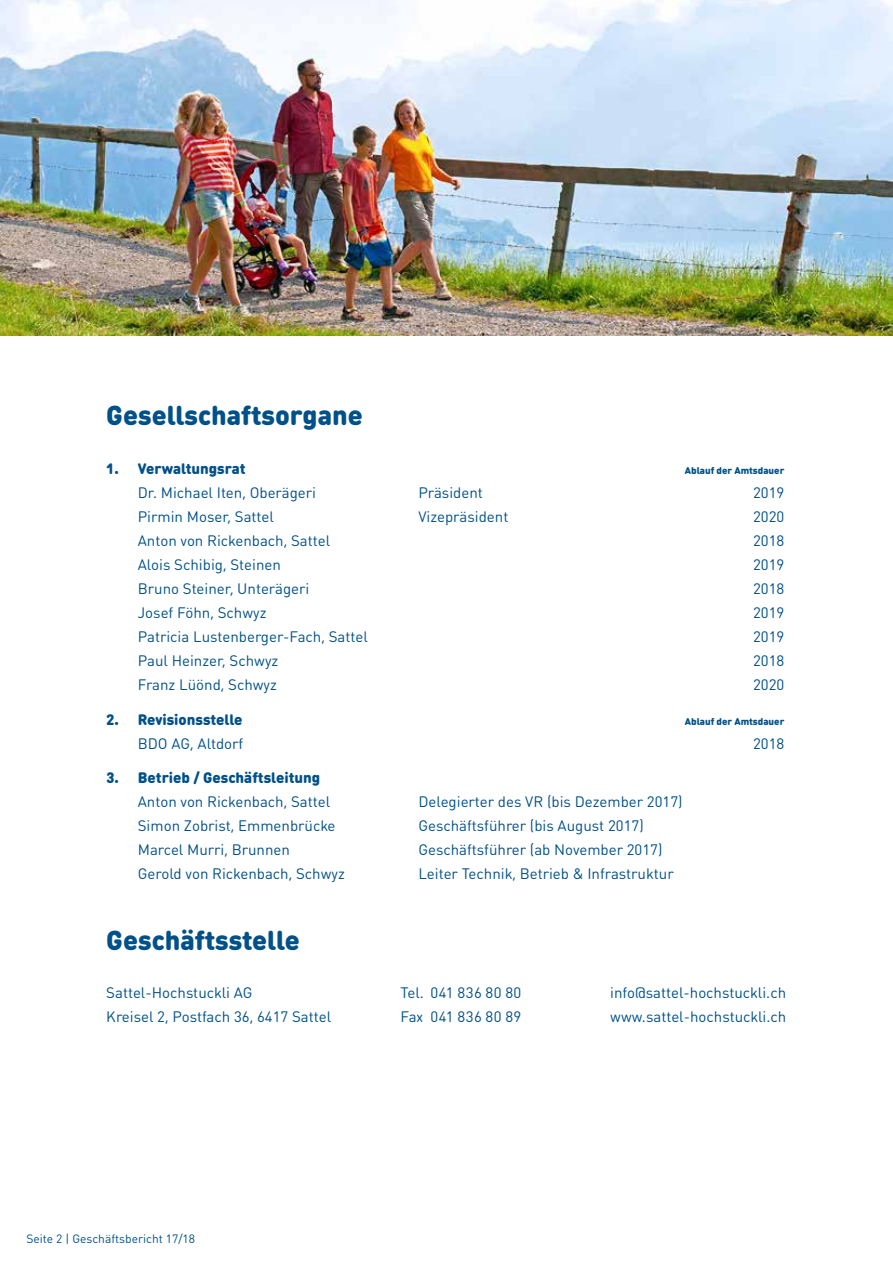
<style>
.page{position:relative;width:893px;height:1263px;background:#fff}
.page>*{position:absolute;margin:0;border:0;box-sizing:border-box;transform-origin:0 0}
.t1{font:900 27px "DIN Round Pro";color:#005189}
.t2{font:15px/24px "DIN Round Pro";color:#005189}
.t3{font:900 15px "DIN Round Pro";color:#005189}
.t4{font:15px/24px "DIN Round Pro";letter-spacing:.025em;color:#005189}
.t5{font:12px "DIN Round Pro";color:#005189}
.t6{font:900 9.75px "DIN Round Pro";color:#005189}
</style>
<div class="page">
<img style="left:0;top:0;width:893px;height:336px">
<h1 class="t1" style="left:106px;top:394px;width:258px">Gesellschaftsorgane</h1>
<p class="t3" style="left:106px;top:457px;width:141px">1. Verwaltungsrat</p>
<p class="t6" style="left:685px;top:463px;width:101px">Ablauf der Amtsdauer</p>
<p class="t2" style="left:138px;top:480px;width:180px">Dr. Michael Iten, Oberägeri</p>
<p class="t2" style="left:418px;top:480px;width:66px">Präsident</p>
<p class="t2" style="left:753px;top:480px;width:33px">2019</p>
<p class="t2" style="left:138px;top:504px;width:138px">Pirmin Moser, Sattel</p>
<p class="t2" style="left:418px;top:504px;width:92px">Vizepräsident</p>
<p class="t2" style="left:753px;top:504px;width:33px">2020</p>
<p class="t2" style="left:138px;top:528px;width:194px">Anton von Rickenbach, Sattel</p>
<p class="t2" style="left:753px;top:528px;width:33px">2018</p>
<p class="t2" style="left:138px;top:552px;width:145px">Alois Schibig, Steinen</p>
<p class="t2" style="left:753px;top:552px;width:33px">2019</p>
<p class="t2" style="left:138px;top:576px;width:173px">Bruno Steiner, Unterägeri</p>
<p class="t2" style="left:753px;top:576px;width:33px">2018</p>
<p class="t2" style="left:138px;top:600px;width:130px">Josef Föhn, Schwyz</p>
<p class="t2" style="left:753px;top:600px;width:33px">2019</p>
<p class="t2" style="left:138px;top:624px;width:232px">Patricia Lustenberger-Fach, Sattel</p>
<p class="t2" style="left:753px;top:624px;width:33px">2019</p>
<p class="t2" style="left:138px;top:648px;width:142px">Paul Heinzer, Schwyz</p>
<p class="t2" style="left:753px;top:648px;width:33px">2018</p>
<p class="t2" style="left:138px;top:672px;width:141px">Franz Lüönd, Schwyz</p>
<p class="t2" style="left:753px;top:672px;width:33px">2020</p>
<p class="t3" style="left:106px;top:708px;width:138px">2. Revisionsstelle</p>
<p class="t6" style="left:685px;top:714px;width:101px">Ablauf der Amtsdauer</p>
<p class="t2" style="left:138px;top:731px;width:107px">BDO AG, Altdorf</p>
<p class="t2" style="left:753px;top:731px;width:33px">2018</p>
<p class="t3" style="left:106px;top:766px;width:215px">3. Betrieb / Geschäftsleitung</p>
<p class="t2" style="left:138px;top:789px;width:194px">Anton von Rickenbach, Sattel</p>
<p class="t2" style="left:418px;top:789px;width:266px">Delegierter des VR (bis Dezember 2017)</p>
<p class="t2" style="left:138px;top:813px;width:199px">Simon Zobrist, Emmenbrücke</p>
<p class="t2" style="left:418px;top:813px;width:227px">Geschäftsführer (bis August 2017)</p>
<p class="t2" style="left:138px;top:837px;width:154px">Marcel Murri, Brunnen</p>
<p class="t2" style="left:418px;top:837px;width:246px">Geschäftsführer (ab November 2017)</p>
<p class="t2" style="left:138px;top:861px;width:209px">Gerold von Rickenbach, Schwyz</p>
<p class="t2" style="left:418px;top:861px;width:257px">Leiter Technik, Betrieb &amp; Infrastruktur</p>
<h1 class="t1" style="left:106px;top:919px;width:195px">Geschäftsstelle</h1>
<p class="t2" style="left:106px;top:980px;width:226px">Sattel-Hochstuckli AG<br>Kreisel 2, Postfach 36, 6417 Sattel</p>
<p class="t4" style="left:401px;top:980px;width:122px">Tel. 041 836 80 80<br>Fax 041 836 80 89</p>
<p class="t2" style="left:610px;top:980px;width:178px">info@sattel-hochstuckli.ch www.sattel-hochstuckli.ch</p>
<p class="t5" style="left:26px;top:1231px;width:170px">Seite 2 | Geschäftsbericht 17/18</p>
</div>
